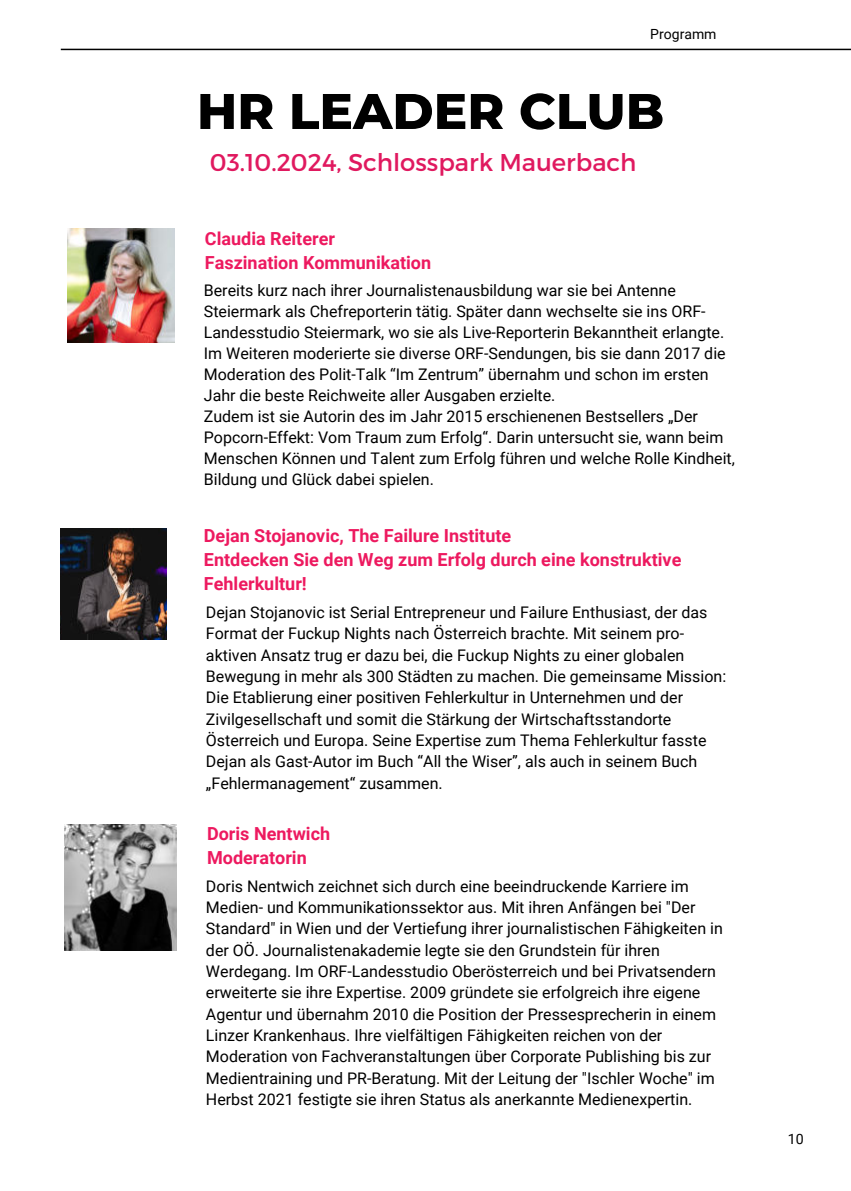
<style>
.page{position:relative;width:851px;height:1191px;background:#fff}
.page>*{position:absolute;margin:0;border:0;box-sizing:border-box;transform-origin:0 0}
.t1{font:800 50px "Montserrat";color:#000}
.t2{font:24.2px "Montserrat";color:#e0195f}
.t3{font:700 18px/24px "Roboto";color:#ed195f}
.t4{font:16px/21.4px "Roboto";color:#000}
.t5{font:14.2px "Roboto";color:#000}
.t6{font:14px "Roboto";color:#000}
</style>
<div class="page">
<hr style="left:61px;top:49px;width:789px;height:1px;background:#000">
<img style="left:60px;top:528px;width:107px;height:111px">
<img style="left:67px;top:229px;width:107px;height:114px">
<img style="left:65px;top:825px;width:111px;height:126px">
<p class="t6" style="left:650px;top:24px;width:68px">Programm</p>
<h1 class="t1" style="left:197px;top:75px;width:468px">HR LEADER CLUB</h1>
<h2 class="t2" style="left:210px;top:148px;width:428px">03.10.2024, Schlosspark Mauerbach</h2>
<p class="t3" style="left:205px;top:226px;width:228px">Claudia Reiterer<br>Faszination Kommunikation</p>
<p class="t4" style="left:204px;top:279px;width:532px">Bereits kurz nach ihrer Journalistenausbildung war sie bei Antenne Steiermark als Chefreporterin tätig. Später dann wechselte sie ins ORF-Landesstudio Steiermark, wo sie als Live-Reporterin Bekanntheit erlangte.<br>Im Weiteren moderierte sie diverse ORF-Sendungen, bis sie dann 2017 die Moderation des Polit-Talk “Im Zentrum” übernahm und schon im ersten Jahr die beste Reichweite aller Ausgaben erzielte.<br>Zudem ist sie Autorin des im Jahr 2015 erschienenen Bestsellers „Der Popcorn-Effekt: Vom Traum zum Erfolg“. Darin untersucht sie, wann beim Menschen Können und Talent zum Erfolg führen und welche Rolle Kindheit, Bildung und Glück dabei spielen.</p>
<p class="t3" style="left:204px;top:523px;width:479px">Dejan Stojanovic, The Failure Institute<br>Entdecken Sie den Weg zum Erfolg durch eine konstruktive<br>Fehlerkultur!</p>
<p class="t4" style="left:206px;top:601px;width:521px">Dejan Stojanovic ist Serial Entrepreneur und Failure Enthusiast, der das Format der Fuckup Nights nach Österreich brachte. Mit seinem pro&shy;aktiven Ansatz trug er dazu bei, die Fuckup Nights zu einer globalen Bewegung in mehr als 300 Städten zu machen. Die gemeinsame Mission:<br>Die Etablierung einer positiven Fehlerkultur in Unternehmen und der Zivilgesellschaft und somit die Stärkung der Wirtschaftsstandorte Österreich und Europa. Seine Expertise zum Thema Fehlerkultur fasste Dejan als Gast-Autor im Buch “All the Wiser”, als auch in seinem Buch „Fehlermanagement“ zusammen.</p>
<p class="t3" style="left:207px;top:821px;width:125px">Doris Nentwich<br>Moderatorin</p>
<p class="t4" style="left:206px;top:875px;width:518px">Doris Nentwich zeichnet sich durch eine beeindruckende Karriere im Medien- und Kommunikationssektor aus. Mit ihren Anfängen bei "Der Standard" in Wien und der Vertiefung ihrer journalistischen Fähigkeiten in der OÖ. Journalistenakademie legte sie den Grundstein für ihren Werdegang. Im ORF-Landesstudio Oberösterreich und bei Privatsendern erweiterte sie ihre Expertise. 2009 gründete sie erfolgreich ihre eigene Agentur und übernahm 2010 die Position der Pressesprecherin in einem Linzer Krankenhaus. Ihre vielfältigen Fähigkeiten reichen von der Moderation von Fachveranstaltungen über Corporate Publishing bis zur Medientraining und PR-Beratung. Mit der Leitung der "Ischler Woche" im Herbst 2021 festigte sie ihren Status als anerkannte Medienexpertin.</p>
<p class="t5" style="left:787px;top:1129px;width:17px">10</p>
</div>
